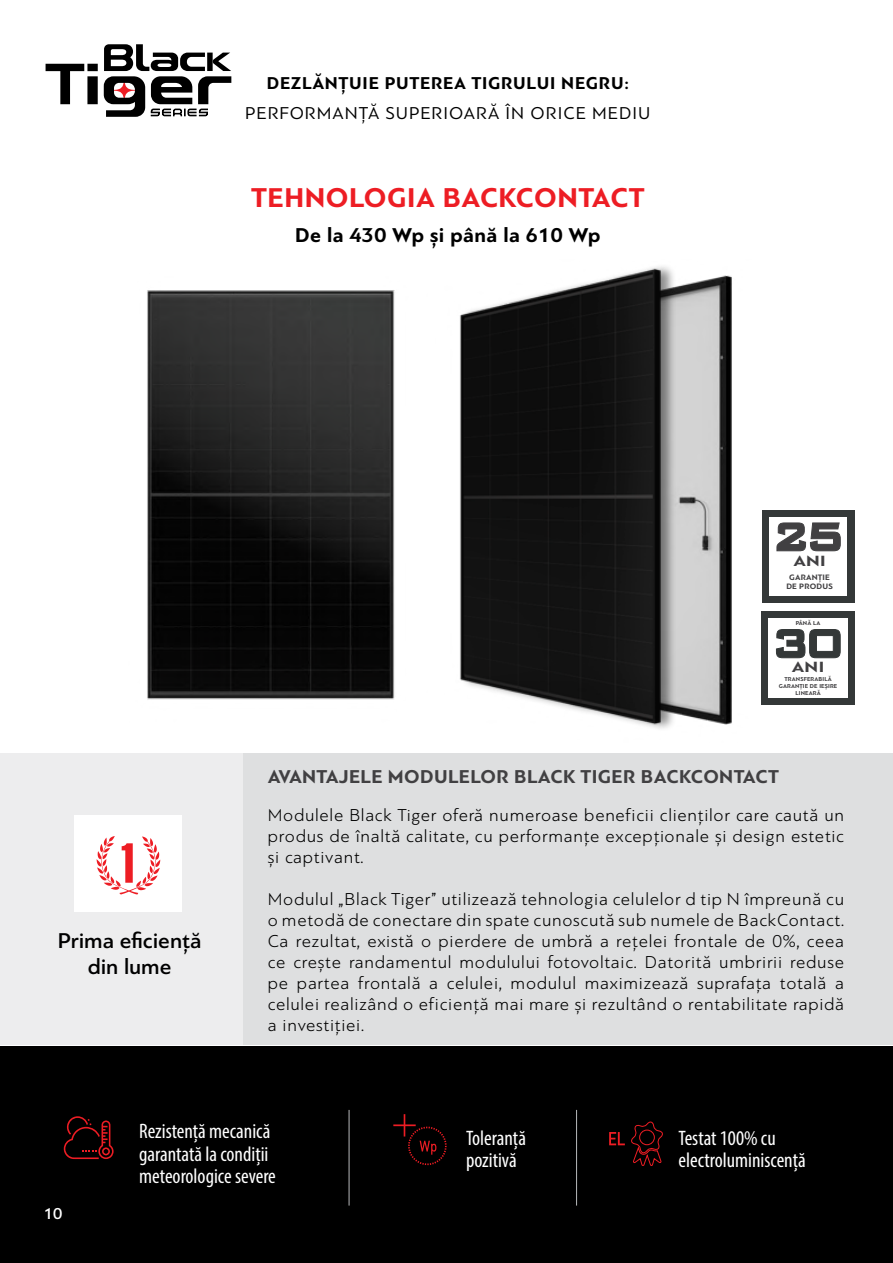
<style>
.page{position:relative;width:893px;height:1263px;background:#fff}
.page>*{position:absolute;margin:0;border:0;box-sizing:border-box;transform-origin:0 0}
.t1{font:700 28.5px "PF Bague Sans Pro";letter-spacing:.02em;color:#ed1d24}
.t2{font:500 22.5px/25.5px "PF Bague Sans Pro";color:#000;text-align:center}
.t3{font:condensed 21px/22.5px "Myriad Pro";color:#fff}
.t4{font:700 21px "PF Bague Sans Pro";letter-spacing:.02em;color:#000}
.t5{font:700 19.5px "PF Bague Sans Pro";letter-spacing:.02em;color:#414042}
.t6{font:300 18px/21px "PF Bague Sans Pro";letter-spacing:.04em;color:#000;text-align:justify}
.t7{font:18px "PF Bague Sans Pro";letter-spacing:.06em;color:#000}
.t8{font:700 18px "PF Bague Sans Pro";letter-spacing:.04em;color:#000}
.t9{font:500 16.5px "PF Bague Sans Pro";color:#fff}
.t10{font:700 15.6px "PF Bague Sans Pro";letter-spacing:.015em;color:#414042;scale:1.22 1}
.t11{font:700 8.25px/9px "PF Bague Sans Pro";letter-spacing:.02em;color:#414042;text-align:center}
.t12{font:700 6px/6.8px "PF Bague Sans Pro";letter-spacing:.02em;color:#414042;text-align:center}
</style>
<div class="page">
<img style="left:697px;top:275px;width:35px;height:450px">
<div style="left:0;top:1046px;width:893px;height:217px;background:#000"></div>
<div style="left:238px;top:753px;width:655px;height:292px;background:#dedfe0"></div>
<div style="left:0;top:753px;width:242px;height:292px;background:#ededee"></div>
<hr style="left:349px;top:1110px;width:1px;height:95px;background:#b8babc">
<hr style="left:576px;top:1110px;width:1px;height:95px;background:#b8babc">
<img style="left:147px;top:290px;width:248px;height:410px">
<div style="left:761px;top:611px;width:94px;height:94px;background:#343838"></div>
<div style="left:769px;top:619px;width:78px;height:78px;background:#fff"></div>
<svg style="left:776px;top:629px;width:65px;height:29px"></svg>
<svg style="left:46px;top:64px;width:52px;height:40px"></svg>
<img style="left:460px;top:266px;width:237px;height:463px">
<div style="left:762px;top:510px;width:92px;height:93px;background:#343838"></div>
<div style="left:769px;top:518px;width:78px;height:77px;background:#fff"></div>
<svg style="left:776px;top:522px;width:65px;height:29px"></svg>
<svg style="left:393px;top:1114px;width:54px;height:51px"></svg>
<svg style="left:631px;top:1121px;width:32px;height:45px"></svg>
<svg style="left:609px;top:1132px;width:16px;height:13px"></svg>
<svg style="left:64px;top:1116px;width:50px;height:43px"></svg>
<svg style="left:104px;top:44px;width:127px;height:73px"></svg>
<div style="left:74px;top:815px;width:108px;height:96px;background:#fff"></div>
<svg style="left:97px;top:836px;width:63px;height:58px"></svg>
<p class="t8" style="left:267px;top:72px;width:364px">DEZLĂNȚUIE PUTEREA TIGRULUI NEGRU:</p>
<p class="t7" style="left:245px;top:103px;width:407px">PERFORMANȚĂ SUPERIOARĂ ÎN ORICE MEDIU</p>
<h1 class="t1" style="left:251px;top:181px;width:395px">TEHNOLOGIA BACKCONTACT</h1>
<p class="t4" style="left:295px;top:223px;width:307px">De la 430 Wp și până la 610 Wp</p>
<p class="t10" style="left:793px;top:552px;width:28px">ANI</p>
<p class="t11" style="left:786px;top:572px;width:48px">GARANȚIE<br>DE PRODUS</p>
<p class="t12" style="left:796px;top:620px;width:26px">PÂNĂ LA</p>
<p class="t10" style="left:792px;top:657px;width:28px">ANI</p>
<p class="t12" style="left:779px;top:676px;width:60px">TRANSFERABILĂ<br>GARANȚIE DE IEȘIRE<br>LINEARĂ</p>
<p class="t2" style="left:58px;top:928px;width:145px">Prima eficiență din lume</p>
<p class="t5" style="left:268px;top:764px;width:513px">AVANTAJELE MODULELOR BLACK TIGER BACKCONTACT</p>
<p class="t6" style="left:268px;top:804px;width:578px">Modulele Black Tiger oferă numeroase beneficii clienților care caută un produs de înaltă calitate, cu performanțe excepționale și design estetic și captivant.</p>
<p class="t6" style="left:268px;top:888px;width:578px">Modulul „Black Tiger” utilizează tehnologia celulelor d tip N împreună cu o metodă de conectare din spate cunoscută sub numele de BackContact.<br>Ca rezultat, există o pierdere de umbră a rețelei frontale de 0%, ceea ce crește randamentul modulului fotovoltaic. Datorită umbririi reduse pe partea frontală a celulei, modulul maximizează suprafața totală a celulei realizând o eficiență mai mare și rezultând o rentabilitate rapidă a investiției.</p>
<p class="t9" style="left:44px;top:1204px;width:20px">10</p>
<p class="t3" style="left:139px;top:1120px;width:138px">Rezistență mecanică garantată la condiții meteorologice severe</p>
<p class="t3" style="left:466px;top:1126px;width:61px">Toleranță pozitivă</p>
<p class="t3" style="left:678px;top:1126px;width:129px">Testat 100% cu electroluminiscență</p>
</div>
